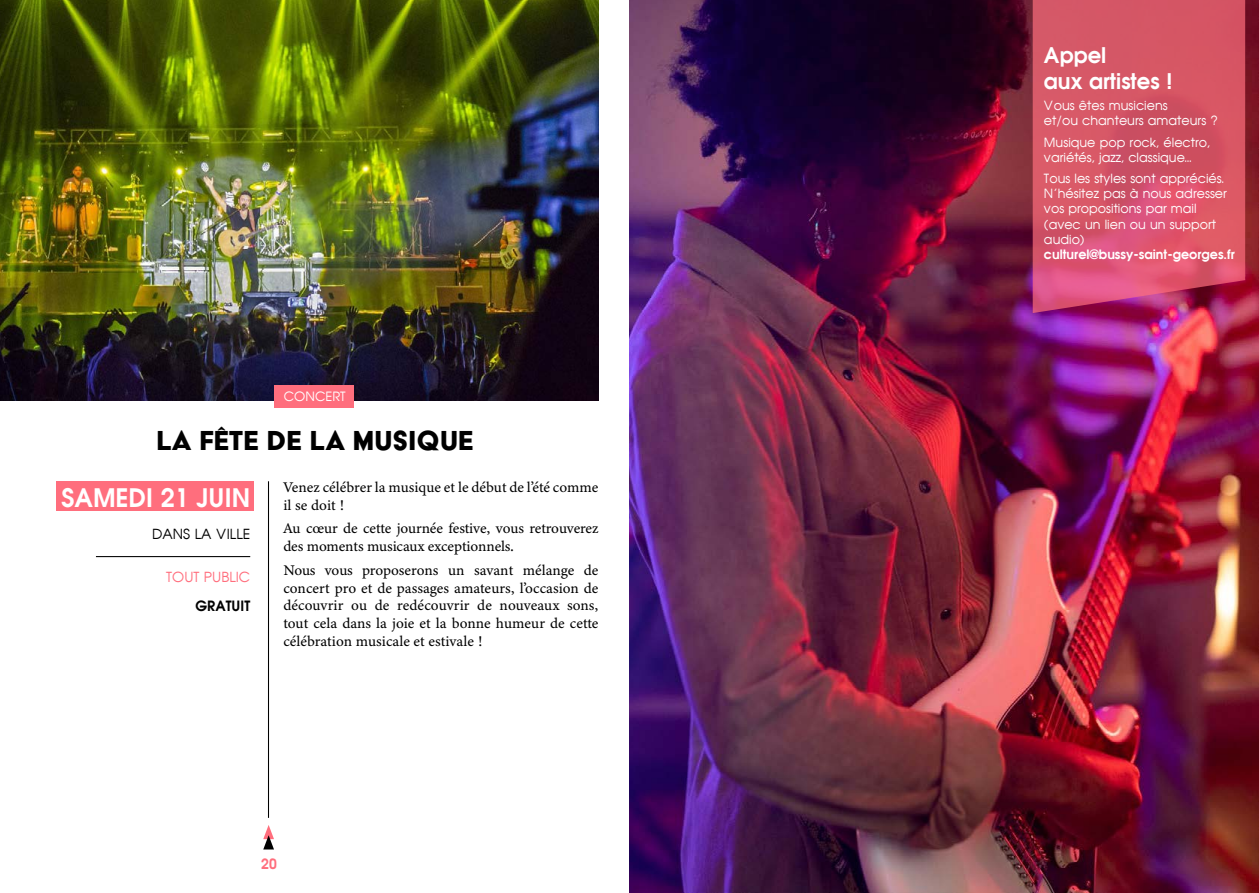
<style>
.page{position:relative;width:1259px;height:893px;background:#fff}
.page>*{position:absolute;margin:0;border:0;box-sizing:border-box;transform-origin:0 0}
.t1{font:31.65px "Acier BAT Text Solid";color:#000}
.t2{font:700 25.05px "Avian";color:#fff}
.t3{font:700 21.15px/25.3px "Avian";color:#fff}
.t4{font:14.85px/17.7px "Minion Variable Concept";letter-spacing:-.005em;color:#000}
.t5{font:13.95px "Avian";color:#000}
.t6{font:13.95px "Avian";color:#ff6e7d}
.t7{font:700 13.95px "Avian";color:#000}
.t8{font:700 13.95px "Avian";color:#ff6e7d}
.t9{font:12.9px "Avian";color:#fff}
.t10{font:12.75px/15.3px "Avian";color:#fff}
.t11{font:700 12.75px "Avian";color:#fff}
</style>
<div class="page">
<div style="left:56px;top:481px;width:198px;height:30px;background:#ff6e7d"></div>
<img style="left:0;top:0;width:598px;height:400px">
<img style="left:630px;top:0;width:629px;height:893px">
<div style="left:274px;top:385px;width:79px;height:23px;background:#ff6e7d"></div>
<hr style="left:268px;top:481px;width:1px;height:337px;background:#000">
<hr style="left:96px;top:556px;width:154px;height:1px;background:#000">
<svg style="left:263px;top:825px;width:11px;height:24px"></svg>
<svg style="left:1032px;top:0;width:213px;height:313px;background:#d45268"></svg>
<p class="t9" style="left:284px;top:389px;width:63px">CONCERT</p>
<h1 class="t1" style="left:156px;top:424px;width:318px">LA FÊTE DE LA MUSIQUE</h1>
<h2 class="t2" style="left:61px;top:481px;width:190px">SAMEDI 21 JUIN</h2>
<p class="t5" style="left:152px;top:526px;width:99px">DANS LA VILLE</p>
<p class="t6" style="left:166px;top:569px;width:85px">TOUT PUBLIC</p>
<p class="t7" style="left:196px;top:597px;width:56px">GRATUIT</p>
<p class="t4" style="left:283px;top:478px;width:317px">Venez célébrer la musique et le début de l’été comme il se doit !</p>
<p class="t4" style="left:283px;top:520px;width:317px">Au cœur de cette journée festive, vous retrouverez des moments musicaux exceptionnels.</p>
<p class="t4" style="left:283px;top:561px;width:317px;text-align:justify">Nous vous proposerons un savant mélange de concert pro et de passages amateurs, l’occasion de découvrir ou de redécouvrir de nouveaux sons, tout cela dans la joie et la bonne humeur de cette célébration musicale et estivale !</p>
<p class="t8" style="left:261px;top:855px;width:17px">20</p>
<h3 class="t3" style="left:1044px;top:43px;width:130px">Appel<br>aux artistes !</h3>
<p class="t10" style="left:1044px;top:98px;width:175px">Vous êtes musiciens<br>et/ou chanteurs amateurs ?</p>
<p class="t10" style="left:1044px;top:134px;width:168px">Musique pop rock, électro, variétés, jazz, classique...</p>
<p class="t10" style="left:1044px;top:171px;width:184px">Tous les styles sont appréciés.<br>N’hésitez pas à nous adresser vos propositions par mail (avec un lien ou un support audio)</p>
<p class="t11" style="left:1044px;top:246px;width:192px">culturel@bussy-saint-georges.fr</p>
</div>
